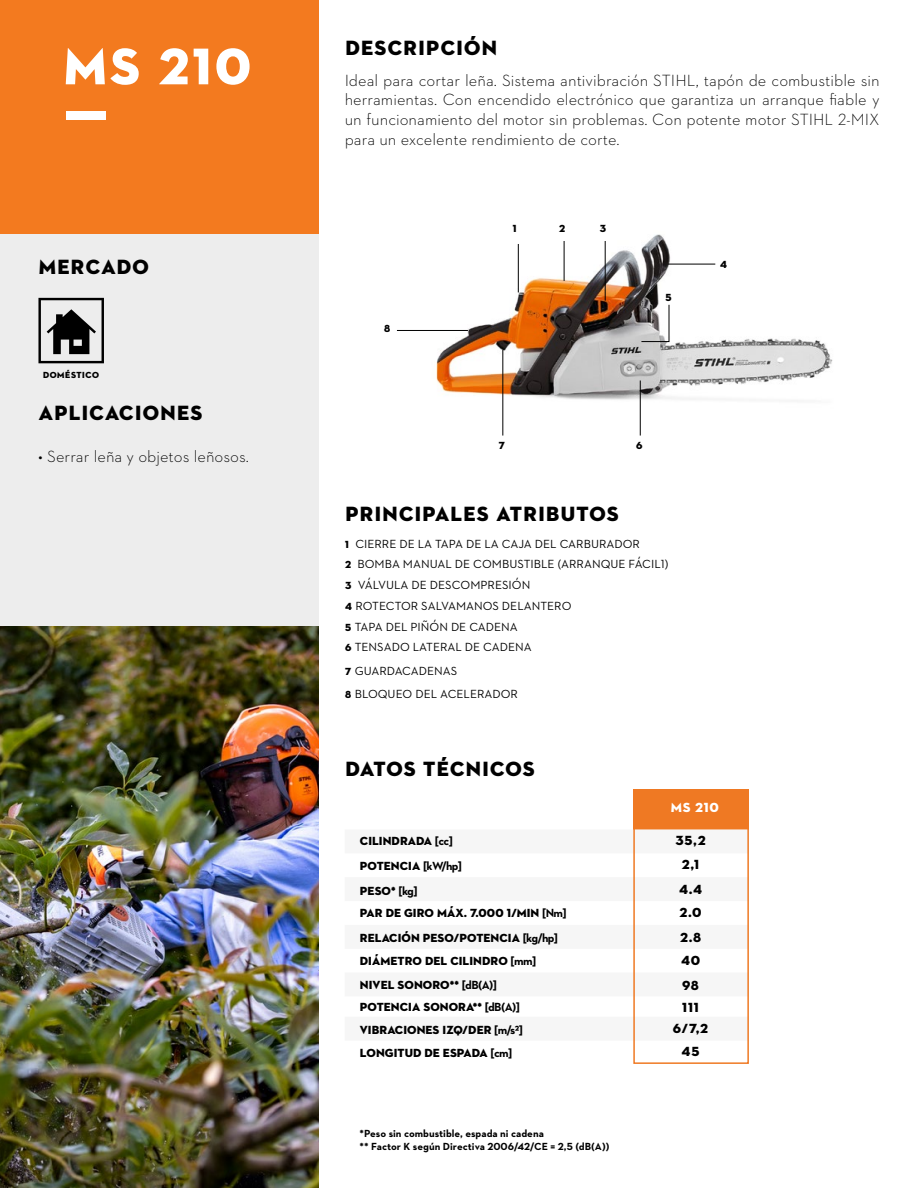
<style>
.page{position:relative;width:918px;height:1188px;background:#fff}
.page>*{position:absolute;margin:0;border:0;box-sizing:border-box;transform-origin:0 0}
.t1{font:52.5px/63px "STIHL Contraface Display Titling";color:#fff}
.t2{font:21px "STIHL Contraface Display Titling";color:#000}
.t3{font:300 16.5px/19.8px "STIHL Contraface Text";color:#000;text-align:justify}
.t4{font:13.5px "STIHL Contraface Display Titling";color:#000}
.t5{font:13.5px "STIHL Contraface Display Titling";color:#fff}
.t6{font:12px/20.7px "STIHL Contraface Text";color:#000}
.t7{font:12px "STIHL Contraface Display Titling";letter-spacing:-.05em;color:#000}
.t8{font:700 10.5px/12.6px "STIHL Contraface Text";color:#000}
.t9{font:10.5px "STIHL Contraface Display Titling";color:#000}
.t10{font:9px "STIHL Contraface Display Titling";color:#000}
.s1{font-family:"STIHL Contraface Display Titling";font-size:10.5px}
.s2{font-family:"STIHL Contraface Text";font-weight:700}
</style>
<div class="page">
<div style="left:0;top:0;width:319px;height:234px;background:#f37a1f"></div>
<div style="left:0;top:234px;width:319px;height:393px;background:#ededed"></div>
<img style="left:0;top:627px;width:319px;height:561px">
<div style="left:38px;top:298px;width:66px;height:65px;border:2px solid #000"></div>
<svg style="left:39px;top:298px;width:64px;height:65px"></svg>
<div style="left:633px;top:789px;width:116px;height:40px;background:#ef7923"></div>
<svg style="left:636px;top:829px;width:110px;height:1px"></svg>
<div style="left:633px;top:790px;width:116px;height:274px;border:2px solid #ef7923"></div>
<img style="left:396px;top:234px;width:437px;height:184px">
<hr style="left:518px;top:244px;width:1px;height:48px;background:#000">
<hr style="left:564px;top:241px;width:1px;height:40px;background:#000">
<hr style="left:640px;top:381px;width:1px;height:55px;background:#000">
<hr style="left:503px;top:350px;width:1px;height:86px;background:#000">
<svg style="left:641px;top:304px;width:28px;height:38px"></svg>
<hr style="left:397px;top:330px;width:71px;height:1px;background:#000">
<hr style="left:668px;top:264px;width:47px;height:1px;background:#000">
<hr style="left:605px;top:241px;width:1px;height:60px;background:#000">
<h1 class="t1" style="left:62px;top:35px;width:192px">MS 210<br>Ƒ</h1>
<p class="t2" style="left:38px;top:254px;width:113px">MERCADO</p>
<p class="t10" style="left:43px;top:370px;width:58px">DOMÉSTICO</p>
<p class="t2" style="left:38px;top:400px;width:166px">APLICACIONES</p>
<p class="t3" style="left:38px;top:446px;width:212px">• Serrar leña y objetos leñosos.</p>
<p class="t2" style="left:345px;top:34px;width:155px">DESCRIPCIÓN</p>
<p class="t3" style="left:345px;top:70px;width:537px">Ideal para cortar leña. Sistema antivibración STIHL, tapón de combustible sin herramientas. Con encendido electrónico que garantiza un arranque fiable y un funcionamiento del motor sin problemas. Con potente motor STIHL 2-MIX para un excelente rendimiento de corte.</p>
<p class="t9" style="left:384px;top:322px;width:8px">8</p>
<p class="t9" style="left:513px;top:222px;width:6px">1</p>
<p class="t9" style="left:559px;top:222px;width:8px">2</p>
<p class="t9" style="left:599px;top:222px;width:8px">3</p>
<p class="t9" style="left:665px;top:290px;width:8px">5</p>
<p class="t9" style="left:498px;top:439px;width:8px">7</p>
<p class="t9" style="left:636px;top:439px;width:9px">6</p>
<p class="t2" style="left:345px;top:501px;width:276px">PRINCIPALES ATRIBUTOS</p>
<p class="t6" style="left:345px;top:533px;width:325px"><span class="s1">1</span> CIERRE DE LA TAPA DE LA CAJA DEL CARBURADOR<br><span class="s1">2</span> BOMBA MANUAL DE COMBUSTIBLE (ARRANQUE FÁCIL1)<br><span class="s1">3</span> VÁLVULA DE DESCOMPRESIÓN<br><span class="s1">4</span> ROTECTOR SALVAMANOS DELANTERO<br><span class="s1">5</span> TAPA DEL PIÑÓN DE CADENA</p>
<p class="t6" style="left:345px;top:637px;width:189px"><span class="s1">6</span> TENSADO LATERAL DE CADENA</p>
<p class="t6" style="left:345px;top:659px;width:175px;line-height:23.2px"><span class="s1">7</span> GUARDACADENAS<br><span class="s1">8</span> BLOQUEO DEL ACELERADOR</p>
<p class="t2" style="left:345px;top:756px;width:192px">DATOS TÉCNICOS</p>
<p class="t9" style="left:720px;top:258px;width:9px">4</p>
<p class="t5" style="left:670px;top:799px;width:51px">MS 210</p>
<p class="t7" style="left:360px;top:834px;width:95px">CILINDRADA <span class="s2">[cc]</span></p>
<p class="t4" style="left:675px;top:832px;width:32px">35,2</p>
<p class="t7" style="left:360px;top:858px;width:104px">POTENCIA <span class="s2">[kW/hp]</span></p>
<p class="t4" style="left:682px;top:856px;width:20px">2,1</p>
<p class="t7" style="left:360px;top:883px;width:59px">PESO* <span class="s2">[kg]</span></p>
<p class="t4" style="left:679px;top:881px;width:25px">4.4</p>
<p class="t7" style="left:360px;top:930px;width:200px">RELACIÓN PESO/POTENCIA <span class="s2">[kg/hp]</span></p>
<p class="t4" style="left:680px;top:929px;width:23px">2.8</p>
<p class="t7" style="left:360px;top:953px;width:178px">DIÁMETRO DEL CILINDRO <span class="s2">[mm]</span></p>
<p class="t4" style="left:681px;top:952px;width:21px">40</p>
<p class="t7" style="left:360px;top:999px;width:162px">POTENCIA SONORA** <span class="s2">[dB(A)]</span></p>
<p class="t7" style="left:360px;top:1046px;width:154px">LONGITUD DE ESPADA <span class="s2">[cm]</span></p>
<p class="t7" style="left:360px;top:906px;width:209px">PAR DE GIRO MÁX. 7.000 1/MIN <span class="s2">[Nm]</span></p>
<p class="t4" style="left:679px;top:904px;width:24px">2.0</p>
<p class="t4" style="left:682px;top:977px;width:19px">98</p>
<p class="t4" style="left:673px;top:1020px;width:37px">6/7,2</p>
<p class="t7" style="left:360px;top:977px;width:139px">NIVEL SONORO** <span class="s2">[dB(A)]</span></p>
<p class="t7" style="left:360px;top:1022px;width:165px">VIBRACIONES IZQ/DER <span class="s2">[m/s²]</span></p>
<p class="t4" style="left:682px;top:999px;width:19px">111</p>
<p class="t4" style="left:681px;top:1043px;width:20px">45</p>
<p class="t8" style="left:360px;top:1127px;width:251px">*Peso sin combustible, espada ni cadena<br>** Factor K según Directiva 2006/42/CE = 2,5 (dB(A))</p>
</div>
